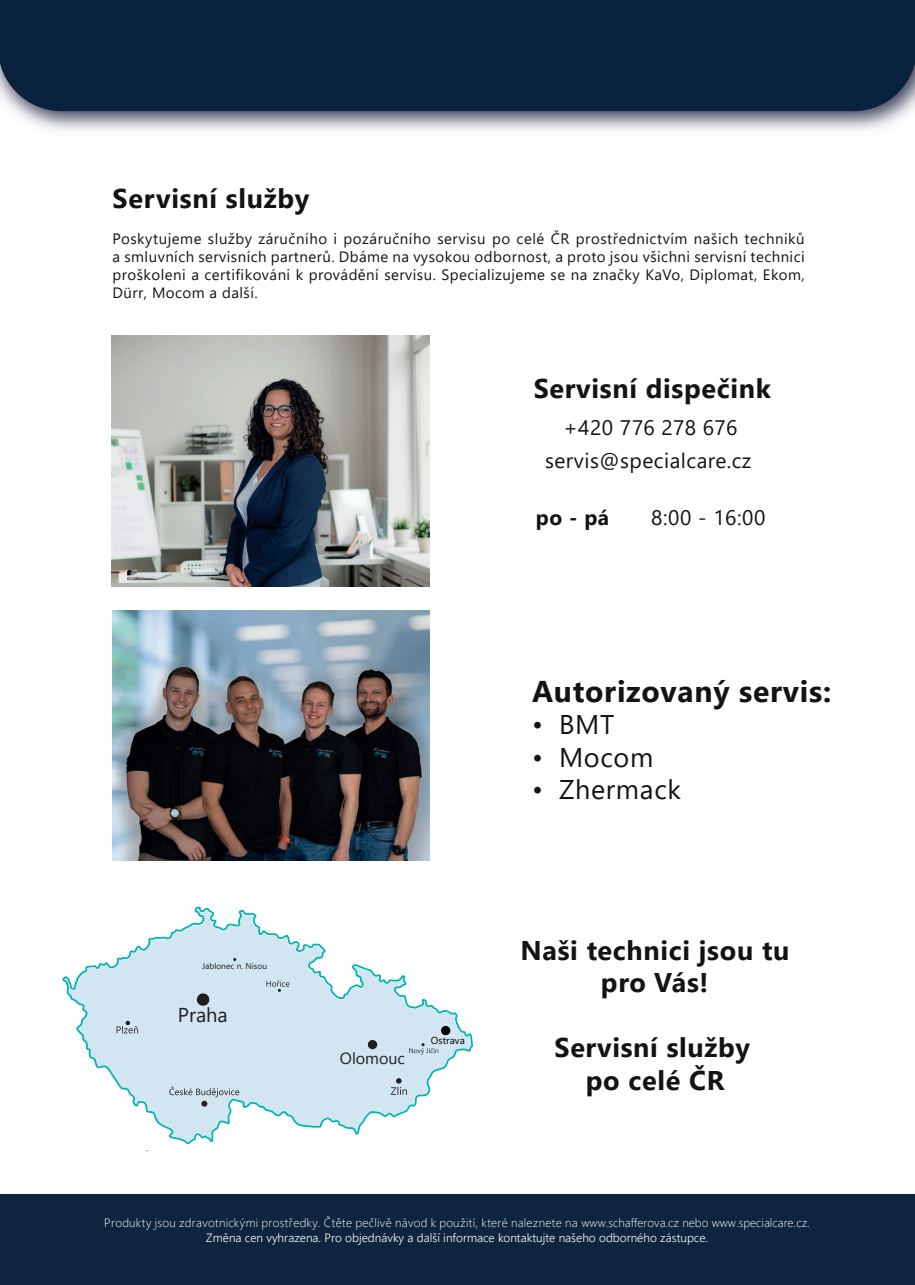
<style>
.page{position:relative;width:915px;height:1285px;background:#fff}
.page>*{position:absolute;margin:0;border:0;box-sizing:border-box;transform-origin:0 0}
.t1{font:700 30px "Segoe UI";letter-spacing:.025em;color:#111415}
.t2{font:700 27px/32.4px "Segoe UI";letter-spacing:.025em;color:#111415;text-align:center}
.t3{font:27px "Segoe UI";letter-spacing:.025em;color:#111415}
.t4{font:21px/33px "Segoe UI";letter-spacing:.025em;color:#111415;text-align:center}
.t5{font:700 21px "Segoe UI";color:#111415}
.t6{font:20.1px "Segoe UI";color:#231f20}
.t7{font:16.05px "Segoe UI";color:#231f20}
.t8{font:15px/18px "Segoe UI";letter-spacing:.03em;color:#111415;text-align:justify}
.t9{font:300 13.35px "Segoe UI";color:#0b223e}
.t10{font:300 12px "Segoe UI";letter-spacing:.02em;color:#fff}
.t11{font:300 12px "Segoe UI";color:#fff}
.t12{font:10.05px "Segoe UI";color:#000001}
.t13{font:8.4px "Segoe UI";color:#231f20}
</style>
<div class="page">
<div style="left:0;top:1194px;width:914px;height:90px;background:#0f243f"></div>
<img style="left:112px;top:336px;width:317px;height:250px">
<img style="left:113px;top:610px;width:316px;height:250px">
<svg style="left:62px;top:906px;width:411px;height:238px;fill:#d2e6f2"></svg>
<svg style="left:196px;top:992px;width:13px;height:13px"></svg>
<svg style="left:367px;top:1039px;width:10px;height:10px"></svg>
<svg style="left:233px;top:957px;width:3px;height:4px"></svg>
<svg style="left:390px;top:1077px;width:17px;height:17px"></svg>
<svg style="left:266px;top:980px;width:23px;height:12px"></svg>
<svg style="left:409px;top:1042px;width:29px;height:12px"></svg>
<svg style="left:169px;top:1086px;width:70px;height:20px"></svg>
<svg style="left:116px;top:1020px;width:22px;height:13px"></svg>
<svg style="left:441px;top:1024px;width:9px;height:11px"></svg>
<img style="left:14px;top:111px;width:896px;height:20px">
<div style="left:0;top:0;width:914px;height:111px;background:#0b223e"></div>
<h2 class="t2" style="left:113px;top:180px;width:198px">Servisní služby</h2>
<p class="t8" style="left:113px;top:228px;width:693px">Poskytujeme služby záručního i pozáručního servisu po celé ČR prostřednictvím našich techniků a smluvních servisních partnerů. Dbáme na vysokou odbornost, a proto jsou všichni servisní technici proškoleni a certifikováni k provádění servisu. Specializujeme se na značky KaVo, Diplomat, Ekom, Dürr, Mocom a další.</p>
<h2 class="t2" style="left:533px;top:370px;width:239px">Servisní dispečink</h2>
<h3 class="t4" style="left:545px;top:409px;width:208px">+420 776 278 676 servis@specialcare.cz</h3>
<h3 class="t5" style="left:535px;top:497px;width:75px">po - pá</h3>
<h3 class="t4" style="left:651px;top:499px;width:116px">8:00 - 16:00</h3>
<p class="t13" style="left:202px;top:958px;width:67px">Jablonec n. Nisou</p>
<h3 class="t6" style="left:178px;top:995px;width:52px">Praha</h3>
<p class="t9" style="left:146px;top:1133px;width:4px">.</p>
<p class="t7" style="left:340px;top:1043px;width:67px">Olomouc</p>
<p class="t12" style="left:431px;top:1030px;width:35px">Ostrava</p>
<h1 class="t1" style="left:532px;top:663px;width:301px">Autorizovaný servis:</h1>
<h2 class="t3" style="left:532px;top:699px;width:84px">• BMT</h2>
<h2 class="t3" style="left:532px;top:731px;width:123px">• Mocom</h2>
<h2 class="t3" style="left:532px;top:764px;width:150px">• Zhermack</h2>
<h2 class="t2" style="left:520px;top:931px;width:270px">Naši technici jsou tu pro Vás!</h2>
<h2 class="t2" style="left:554px;top:1029px;width:197px">Servisní služby po celé ČR</h2>
<p class="t10" style="left:104px;top:1211px;width:707px">Produkty jsou zdravotnickými prostředky. Čtěte pečlivě návod k použití, které naleznete na www.schafferova.cz nebo www.specialcare.cz.</p>
<p class="t11" style="left:206px;top:1226px;width:503px">Změna cen vyhrazena. Pro objednávky a další informace kontaktujte našeho odborného zástupce.</p>
</div>
